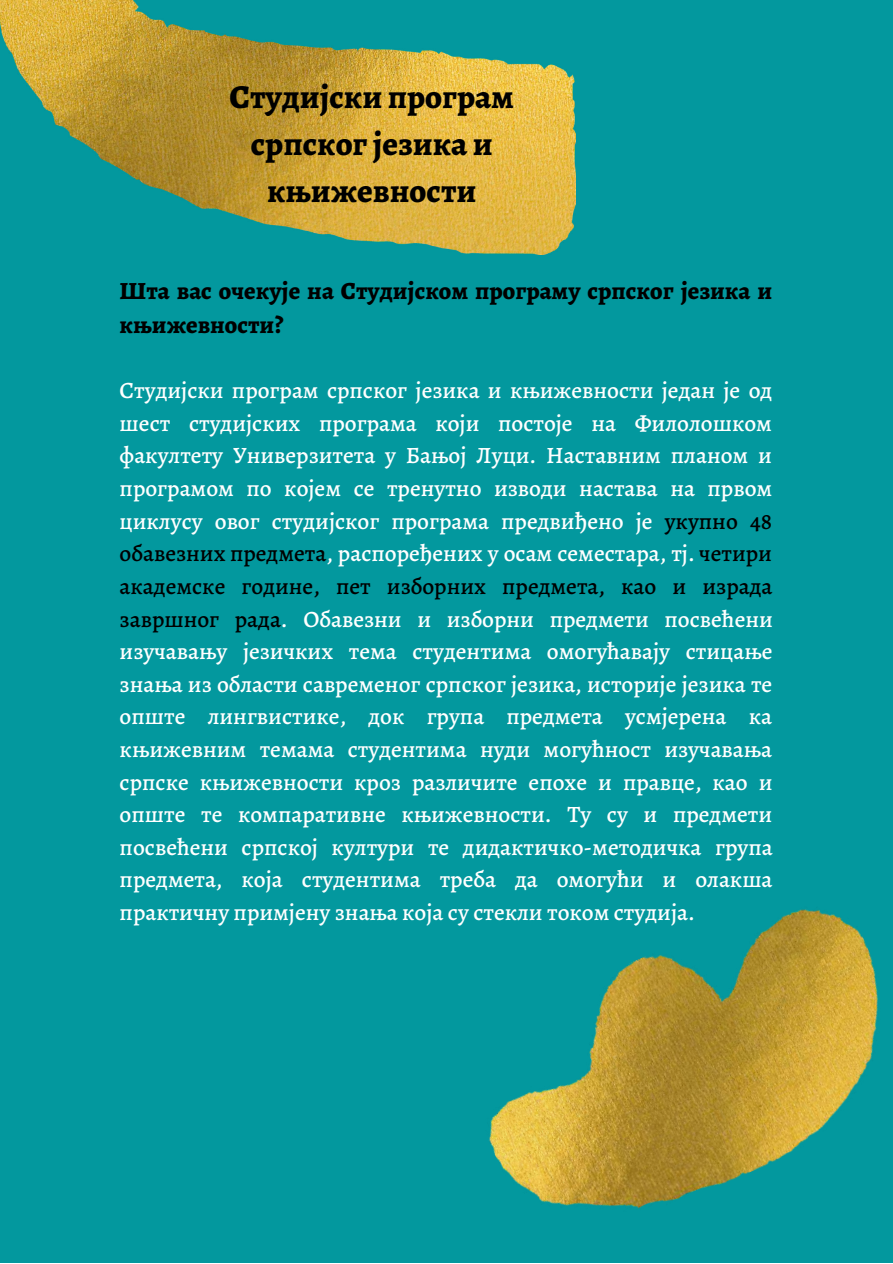
<style>
.page{position:relative;width:893px;height:1264px;background:#fff}
.page>*{position:absolute;margin:0;border:0;box-sizing:border-box;transform-origin:0 0}
.t1{font:800 33.45px/46.8px "Alegreya";color:#000;text-align:center}
.t2{font:800 24.75px/33.8px "Alegreya";color:#000}
.t3{font:500 23.4px/32.5px "Alegreya";color:#fff;text-align:justify}
.s1{color:#000}
</style>
<div class="page">
<div style="left:0;top:0;width:892px;height:1262px;background:#03989e"></div>
<img style="left:0;top:0;width:575px;height:254px">
<img style="left:489px;top:909px;width:389px;height:300px">
<h1 class="t1" style="left:229px;top:74px;width:286px">Студијски програм српског језика и књижевности</h1>
<p class="t2" style="left:120px;top:274px;width:654px">Шта вас очекује на Студијском програму српског језика и књижевности?</p>
<p class="t3" style="left:120px;top:374px;width:654px">Студијски програм српског језика и књижевности један је од шест студијских програма који постоје на Филолошком факултету Универзитета у Бањој Луци. Наставним планом и програмом по којем се тренутно изводи настава на првом циклусу овог студијског програма предвиђено је <span class="s1">укупно 48 обавезних предмета</span>, распоређених у осам семестара, тј. <span class="s1">четири академске године, пет изборних предмета, као и израда завршног рада</span>. Обавезни и изборни предмети посвећени изучавању језичких тема студентима омогућавају стицање знања из области савременог српског језика, историје језика те опште лингвистике, док група предмета усмјерена ка књижевним темама студентима нуди могућност изучавања српске књижевности кроз различите епохе и правце, као и опште те компаративне књижевности. Ту су и предмети посвећени српској култури те дидактичко-методичка група предмета, која студентима треба да омогући и олакша практичну примјену знања која су стекли током студија.</p>
</div>
